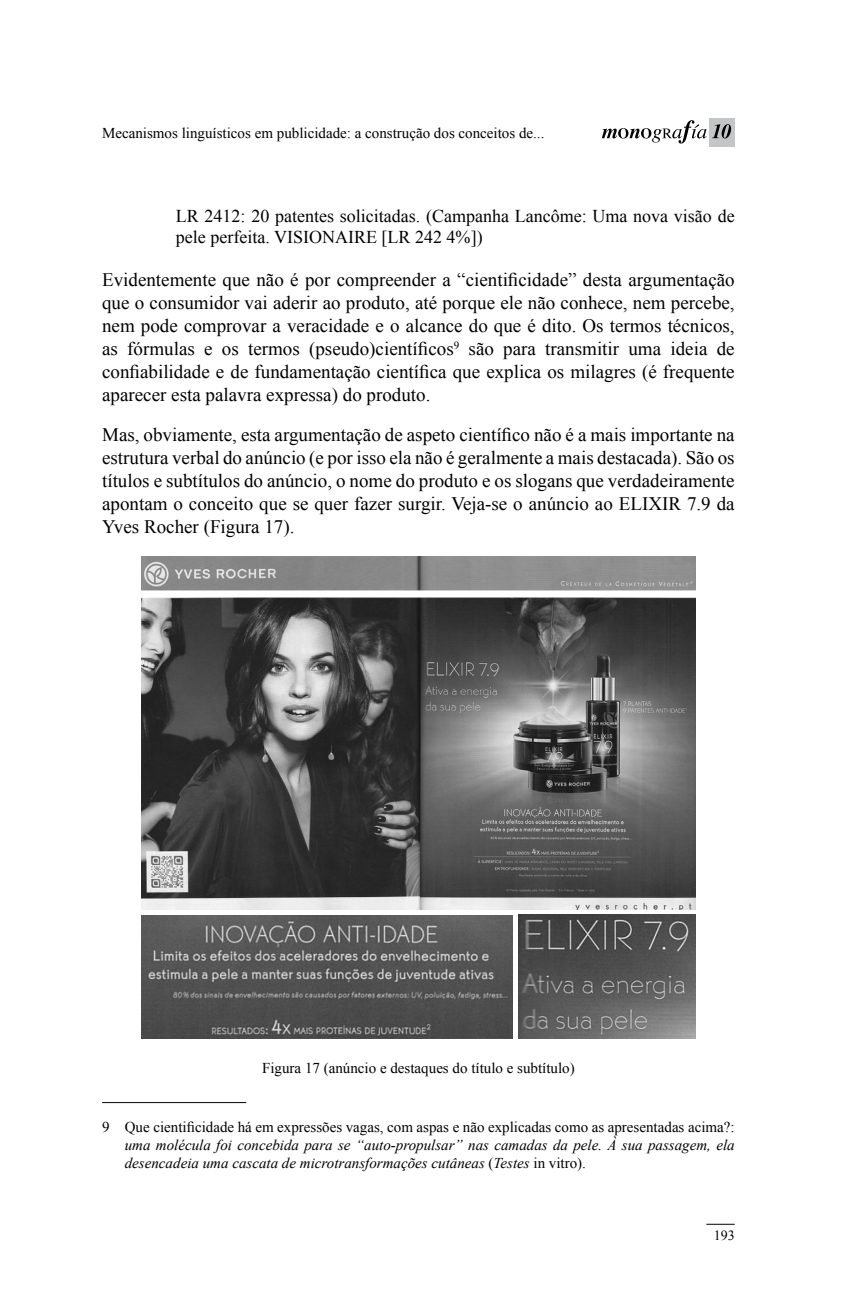
<style>
.page{position:relative;width:851px;height:1304px;background:#fff}
.page>*{position:absolute;margin:0;border:0;box-sizing:border-box;transform-origin:0 0}
.t1{font:19px/23px "Times New Roman";color:#000;text-align:justify}
.t2{font:18px/21px "Times New Roman";color:#000}
.t3{font:15px "Times New Roman";color:#000}
.t4{font:italic 15px/18px "Times New Roman";color:#000}
.t5{font:14px "Times New Roman";color:#000}
.s1{font-style:normal}
</style>
<div class="page">
<div style="left:708px;top:119px;width:26px;height:28px;background:#c4c5c6"></div>
<svg style="left:602px;top:120px;width:129px;height:24px"></svg>
<svg style="left:706px;top:1224px;width:28px;height:1px"></svg>
<img style="left:142px;top:556px;width:553px;height:354px">
<img style="left:519px;top:915px;width:176px;height:124px">
<img style="left:142px;top:915px;width:370px;height:123px">
<hr style="left:102px;top:1102px;width:144px;height:1px;background:#000">
<p class="t3" style="left:102px;top:123px;width:444px">Mecanismos linguísticos em publicidade: a construção dos conceitos de...</p>
<p class="t2" style="left:176px;top:205px;width:560px">LR 2412: 20 patentes solicitadas. (Campanha Lancôme: Uma nova visão de pele perfeita. VISIONAIRE [LR 242 4%])</p>
<p class="t1" style="left:102px;top:268px;width:634px">Evidentemente que não é por compreender a “cientificidade” desta argumentação que o consumidor vai aderir ao produto, até porque ele não conhece, nem percebe, nem pode comprovar a veracidade e o alcance do que é dito. Os termos técnicos, as fórmulas e os termos (pseudo)científicos<sup>9</sup> são para transmitir uma ideia de confiabilidade e de fundamentação científica que explica os milagres (é frequente aparecer esta palavra expressa) do produto.</p>
<p class="t1" style="left:102px;top:423px;width:634px">Mas, obviamente, esta argumentação de aspeto científico não é a mais importante na estrutura verbal do anúncio (e por isso ela não é geralmente a mais destacada). São os títulos e subtítulos do anúncio, o nome do produto e os slogans que verdadeiramente apontam o conceito que se quer fazer surgir. Veja-se o anúncio ao ELIXIR 7.9 da Yves Rocher (Figura 17).</p>
<p class="t3" style="left:262px;top:1058px;width:314px">Figura 17 (anúncio e destaques do título e subtítulo)</p>
<p class="t3" style="left:102px;top:1117px;width:634px">9 Que cientificidade há em expressões vagas, com aspas e não explicadas como as apresentadas acima?:</p>
<p class="t4" style="left:125px;top:1136px;width:611px">uma molécula foi concebida para se “auto-propulsar” nas camadas da pele. À sua passagem, ela desencadeia uma cascata de microtransformações cutâneas <span class="s1">(</span>Testes <span class="s1">in vitro).</span></p>
<p class="t5" style="left:713px;top:1226px;width:22px">193</p>
</div>
